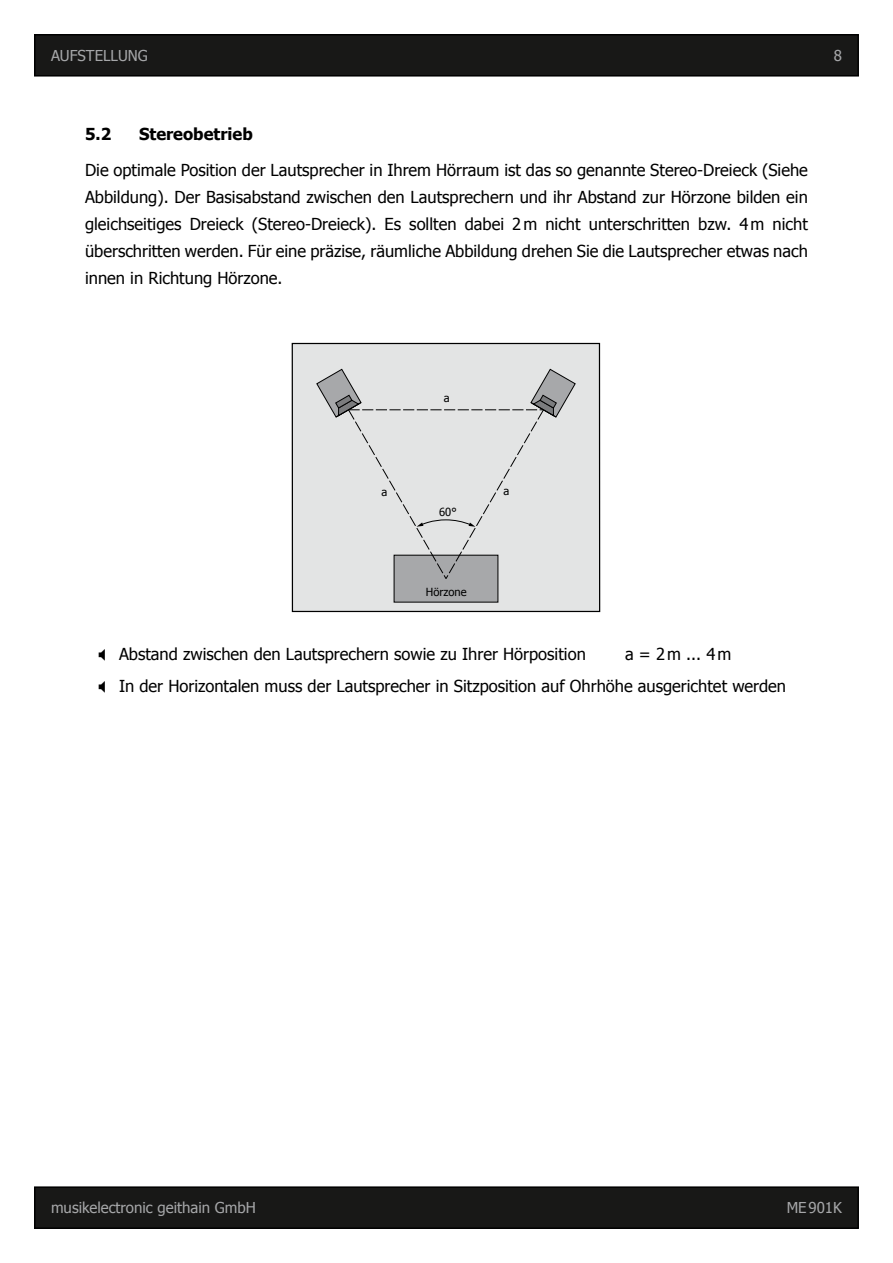
<style>
.page{position:relative;width:893px;height:1263px;background:#fff}
.page>*{position:absolute;margin:0;border:0;box-sizing:border-box;transform-origin:0 0}
.t1{font:16.5px/27px "Tahoma";color:#000;text-align:justify}
.t2{font:700 16.5px "Tahoma";color:#000}
.t3{font:15px "Tahoma";color:#a6a7a9}
.t4{font:11.1px "Tahoma";color:#000}
</style>
<div class="page">
<div style="left:35px;top:35px;width:823px;height:41px;background:#181817"></div>
<div style="left:34px;top:34px;width:825px;height:43px;border:2px solid #000"></div>
<div style="left:35px;top:1187px;width:823px;height:41px;background:#181817"></div>
<div style="left:34px;top:1186px;width:825px;height:43px;border:2px solid #000"></div>
<div style="left:292px;top:343px;width:308px;height:268px;background:#e3e4e4"></div>
<div style="left:292px;top:343px;width:308px;height:269px;border:1px solid #000"></div>
<div style="left:394px;top:555px;width:104px;height:47px;background:#a7a8aa"></div>
<svg style="left:316px;top:368px;width:260px;height:211px"></svg>
<p class="t3" style="left:51px;top:46px;width:98px">AUFSTELLUNG</p>
<p class="t3" style="left:834px;top:45px;width:10px">8</p>
<p class="t2" style="left:85px;top:123px;width:28px">5.2</p>
<p class="t2" style="left:139px;top:123px;width:115px">Stereobetrieb</p>
<p class="t1" style="left:85px;top:155px;width:724px">Die optimale Position der Lautsprecher in Ihrem Hörraum ist das so genannte Stereo-Dreieck (Siehe Abbildung). Der Basisabstand zwischen den Lautsprechern und ihr Abstand zur Hörzone bilden ein gleichseitiges Dreieck (Stereo-Dreieck). Es sollten dabei 2m nicht unterschritten bzw. 4m nicht überschritten werden. Für eine präzise, räumliche Abbildung drehen Sie die Lautsprecher etwas nach innen in Richtung Hörzone.</p>
<p class="t4" style="left:382px;top:484px;width:7px">a</p>
<p class="t4" style="left:444px;top:391px;width:7px">a</p>
<p class="t4" style="left:439px;top:505px;width:19px">60°</p>
<p class="t4" style="left:426px;top:584px;width:42px">Hörzone</p>
<p class="t4" style="left:504px;top:484px;width:7px">a</p>
<p class="t1" style="left:119px;top:640px;width:468px">Abstand zwischen den Lautsprechern sowie zu Ihrer Hörposition</p>
<p class="t1" style="left:119px;top:638px;width:668px;line-height:31.2px;text-indent:506px">a = 2m ... 4m<br>In der Horizontalen muss der Lautsprecher in Sitzposition auf Ohrhöhe ausgerichtet werden</p>
<p class="t3" style="left:51px;top:1198px;width:206px">musikelectronic geithain GmbH</p>
<p class="t3" style="left:787px;top:1198px;width:57px">ME901K</p>
</div>
